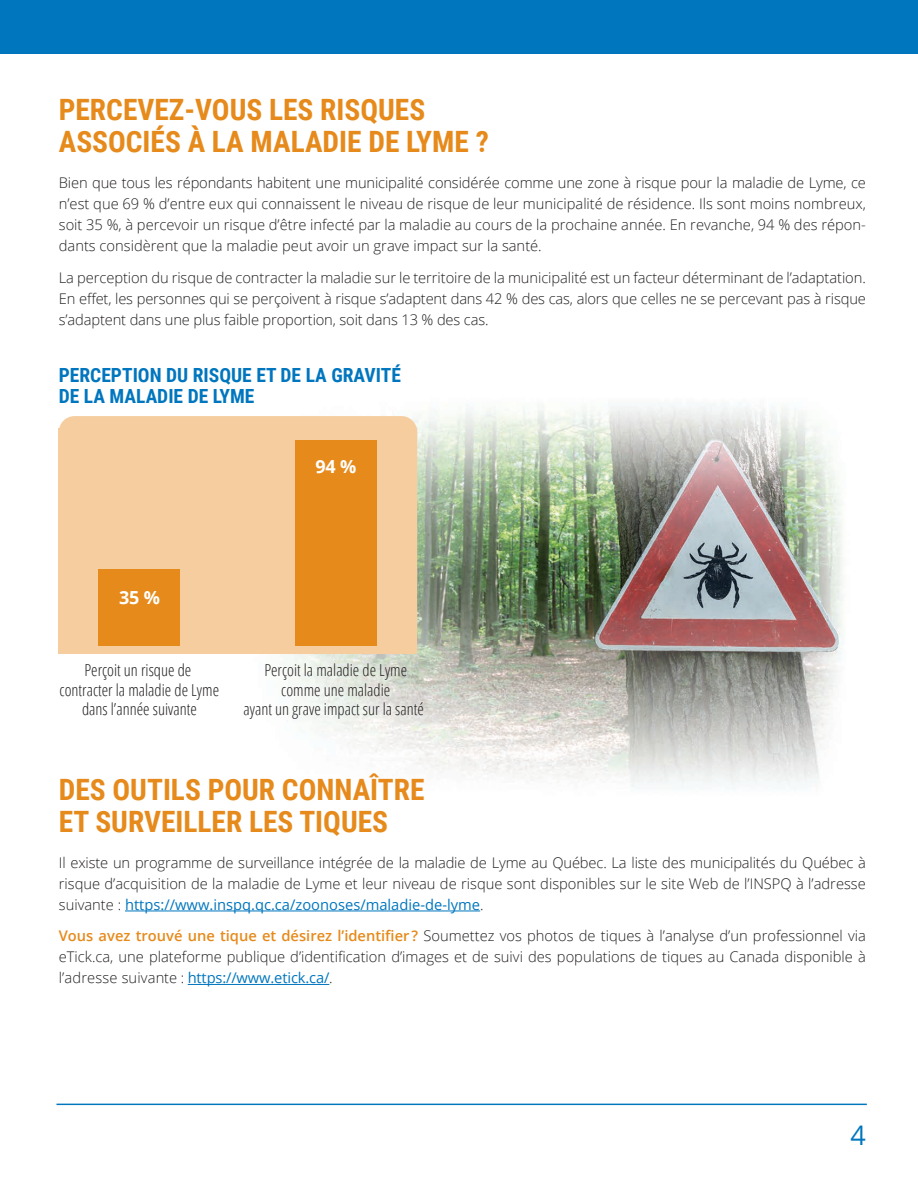
<style>
.page{position:relative;width:918px;height:1188px;background:#fff}
.page>*{position:absolute;margin:0;border:0;box-sizing:border-box;transform-origin:0 0}
.t1{font:700 29.4px/32.4px "Roboto Condensed";color:#e68a1b}
.t2{font:27px "Open Sans";color:#0076be}
.t3{font:700 19.5px/21px "Roboto Condensed";color:#0076be}
.t4{font:700 18px "Open Sans";color:#fff}
.t5{font:300 16.5px/19.5px "Open Sans Condensed";color:#231f20;text-align:center}
.t6{font:300 14.7px/21px "Open Sans";color:#231f20;text-align:justify}
.s1{font-weight:400;color:#0076be}
.s2{font-weight:600;color:#e68a1b}
</style>
<div class="page">
<img style="left:128px;top:406px;width:716px;height:381px">
<hr style="left:56px;top:1104px;width:811px;height:1px;background:#0076be">
<div style="left:0;top:0;width:918px;height:54px;background:#0076be"></div>
<hr style="left:125px;top:911px;width:355px;height:1px;background:#0076be">
<hr style="left:188px;top:984px;width:141px;height:1px;background:#0076be">
<div style="left:59px;top:416px;width:358px;height:237px;background:#f6cd9f;border-radius:16px"></div>
<div style="left:59px;top:428px;width:358px;height:225px;background:#f6cd9f"></div>
<div style="left:99px;top:569px;width:81px;height:77px;background:#e68a1b"></div>
<div style="left:295px;top:440px;width:82px;height:206px;background:#e68a1b"></div>
<h1 class="t1" style="left:59px;top:92px;width:432px">PERCEVEZ-VOUS LES RISQUES<br>ASSOCIÉS À LA MALADIE DE LYME ?</h1>
<p class="t6" style="left:59px;top:172px;width:809px">Bien que tous les répondants habitent une municipalité considérée comme une zone à risque pour la maladie de Lyme, ce n’est que 69 % d’entre eux qui connaissent le niveau de risque de leur municipalité de résidence. Ils sont moins nombreux, soit 35 %, à percevoir un risque d’être infecté par la maladie au cours de la prochaine année. En revanche, 94 % des répon&shy;dants considèrent que la maladie peut avoir un grave impact sur la santé.</p>
<p class="t6" style="left:59px;top:266px;width:809px">La perception du risque de contracter la maladie sur le territoire de la municipalité est un facteur déterminant de l’adaptation.<br>En effet, les personnes qui se perçoivent à risque s’adaptent dans 42 % des cas, alors que celles ne se percevant pas à risque s’adaptent dans une plus faible proportion, soit dans 13 % des cas.</p>
<h3 class="t3" style="left:59px;top:364px;width:344px">PERCEPTION DU RISQUE ET DE LA GRAVITÉ<br>DE LA MALADIE DE LYME</h3>
<p class="t4" style="left:119px;top:585px;width:42px">35 %</p>
<p class="t4" style="left:315px;top:454px;width:42px">94 %</p>
<p class="t5" style="left:60px;top:660px;width:161px">Perçoit un risque de contracter la maladie de Lyme dans l’année suivante</p>
<p class="t5" style="left:244px;top:660px;width:182px">Perçoit la maladie de Lyme comme une maladie<br>ayant un grave impact sur la santé</p>
<h1 class="t1" style="left:59px;top:772px;width:367px">DES OUTILS POUR CONNAÎTRE<br>ET SURVEILLER LES TIQUES</h1>
<p class="t6" style="left:59px;top:852px;width:809px">Il existe un programme de surveillance intégrée de la maladie de Lyme au Québec. La liste des municipalités du Québec à risque d’acquisition de la maladie de Lyme et leur niveau de risque sont disponibles sur le site Web de l’INSPQ à l’adresse suivante : <span class="s1">https://www.inspq.qc.ca/zoonoses/maladie-de-lyme</span>.</p>
<p class="t6" style="left:59px;top:925px;width:809px"><span class="s2">Vous avez trouvé une tique et désirez l’identifier ?</span> Soumettez vos photos de tiques à l’analyse d’un professionnel via eTick.ca, une plateforme publique d’identification d’images et de suivi des populations de tiques au Canada disponible à l’adresse suivante : <span class="s1">https://www.etick.ca/</span>.</p>
<h2 class="t2" style="left:851px;top:1116px;width:17px">4</h2>
</div>
